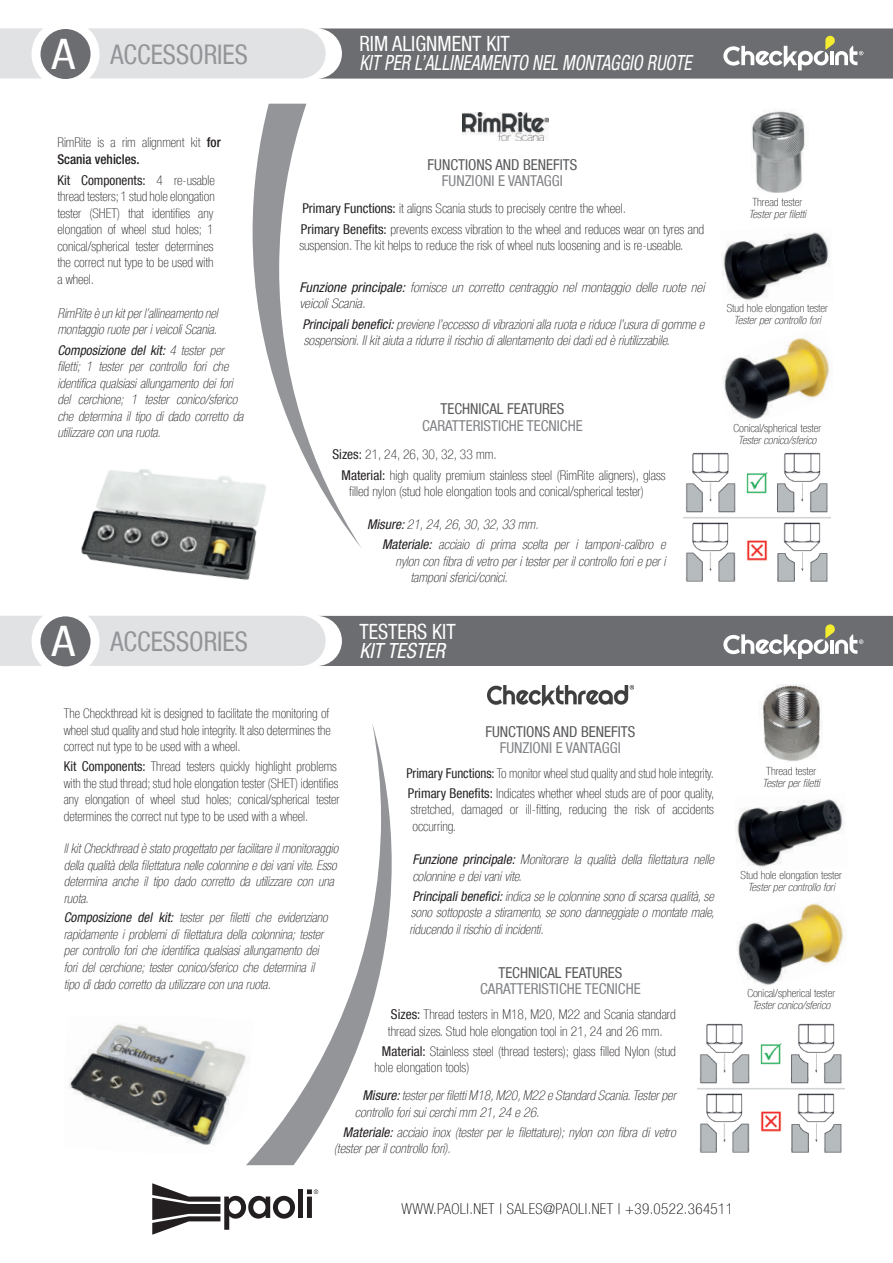
<style>
.page{position:relative;width:893px;height:1263px;background:#fff}
.page>*{position:absolute;margin:0;border:0;box-sizing:border-box;transform-origin:0 0}
.t1{font:condensed 27px "Helvetica Neue LT Com";color:#939598}
.t2{font:italic condensed 21px "Helvetica Neue LT Com";color:#fff;scale:.84 1}
.t3{font:condensed 21px "Helvetica Neue LT Com";color:#fff;scale:.96 1}
.t4{font:italic condensed 21px "Helvetica Neue LT Com";color:#fff;scale:.96 1}
.t5{font:condensed 15px "Helvetica Neue LT Com";color:#808285}
.t6{font:condensed 15px "Helvetica Neue LT Com";color:#57585a}
.t7{font:100 condensed 15px "Helvetica Neue LT Com";letter-spacing:.025em;color:#000001}
.t8{font:italic 100 condensed 13.5px/16.5px "Helvetica Neue LT Com";color:#231f20}
.t9{font:100 condensed 13.5px/16.5px "Helvetica Neue LT Com";color:#231f20}
.t10{font:100 condensed 13.5px/20px "Helvetica Neue LT Com";color:#231f20;scale:.95 1}
.t11{font:italic 100 condensed 13.5px/16.5px "Helvetica Neue LT Com";color:#231f20;scale:1.04 1}
.t12{font:100 condensed 11.25px "Helvetica Neue LT Com";color:#231f20}
.t13{font:italic 100 condensed 11.25px "Helvetica Neue LT Com";color:#231f20}
.s1{font-size:42px;color:#fff}
.s2{font-weight:500}
.s3{font-weight:400}
</style>
<div class="page">
<svg style="left:152px;top:1183px;width:143px;height:52px"></svg>
<div style="left:298px;top:1189px;width:5px;height:29px;background:#231f20"></div>
<svg style="left:307px;top:1189px;width:11px;height:29px"></svg>
<div style="left:32px;top:20px;width:68px;height:68px;border:9px solid #fff;border-radius:50%"></div>
<div style="left:32px;top:607px;width:68px;height:68px;border:9px solid #fff;border-radius:50%"></div>
<svg style="left:0;top:616px;width:893px;height:50px;background:#98999b"></svg>
<svg style="left:0;top:28px;width:893px;height:51px;background:#9a9b9d"></svg>
<img style="left:463px;top:112px;width:86px;height:29px">
<img style="left:683px;top:452px;width:147px;height:130px">
<img style="left:752px;top:110px;width:53px;height:83px">
<img style="left:723px;top:338px;width:107px;height:82px">
<img style="left:722px;top:232px;width:108px;height:68px">
<img style="left:81px;top:469px;width:174px;height:111px">
<svg style="left:253px;top:104px;width:108px;height:444px"></svg>
<svg style="left:246px;top:724px;width:146px;height:441px"></svg>
<img style="left:487px;top:685px;width:147px;height:21px">
<img style="left:698px;top:1023px;width:147px;height:130px">
<img style="left:761px;top:684px;width:61px;height:77px">
<img style="left:737px;top:903px;width:107px;height:83px">
<img style="left:735px;top:799px;width:109px;height:68px">
<svg style="left:253px;top:1016px;width:45px;height:137px"></svg>
<img style="left:69px;top:1016px;width:184px;height:137px">
<h1 class="t1" style="left:52px;top:38px;width:198px"><span class="s1">A</span> ACCESSORIES</h1>
<h2 class="t3" style="left:359px;top:32px;width:158px">RIM ALIGNMENT KIT</h2>
<h2 class="t2" style="left:359px;top:51px;width:397px">KIT PER L’ALLINEAMENTO NEL MONTAGGIO RUOTE</h2>
<p class="t9" style="left:57px;top:134px;width:165px">RimRite is a rim alignment kit <span class="s2">for<br>Scania vehicles.</span></p>
<p class="t9" style="left:57px;top:172px;width:159px;text-align:justify"><span class="s3">Kit Components:</span> 4 re-usable thread testers; 1 stud hole elongation tester (SHET) that identifies any elongation of wheel stud holes; 1 conical/spherical tester determines the correct nut type to be used with a wheel.</p>
<p class="t8" style="left:57px;top:305px;width:162px">RimRite è un kit per l’allineamento nel montaggio ruote per i veicoli Scania.</p>
<p class="t8" style="left:57px;top:342px;width:188px"><span class="s3">Composizione del kit:</span> 4 tester per filetti; 1 tester per controllo fori che identifica qualsiasi allungamento dei fori del cerchione; 1 tester conico/sferico che determina il tipo di dado corretto da utilizzare con una ruota.</p>
<h1 class="t1" style="left:52px;top:625px;width:198px"><span class="s1">A</span> ACCESSORIES</h1>
<p class="t6" style="left:428px;top:156px;width:151px">FUNCTIONS AND BENEFITS</p>
<p class="t5" style="left:442px;top:172px;width:123px">FUNZIONI E VANTAGGI</p>
<p class="t9" style="left:301px;top:198px;width:405px;line-height:20.7px"><span class="s3">Primary Functions:</span> it aligns Scania studs to precisely centre the wheel.<br><span class="s3">Primary Benefits:</span> prevents excess vibration to the wheel and reduces wear on tyres and</p>
<p class="t9" style="left:299px;top:237px;width:386px">suspension. The kit helps to reduce the risk of wheel nuts loosening and is re-useable.</p>
<p class="t11" style="left:299px;top:279px;width:391px"><span class="s3">Funzione principale:</span> fornisce un corretto centraggio nel montaggio delle ruote nei veicoli Scania.</p>
<p class="t8" style="left:302px;top:316px;width:403px"><span class="s3">Principali benefici:</span> previene l’eccesso di vibrazioni alla ruota e riduce l’usura di gomme e sospensioni. Il kit aiuta a ridurre il rischio di allentamento dei dadi ed è riutilizzabile.</p>
<p class="t12" style="left:752px;top:196px;width:51px">Thread tester</p>
<p class="t13" style="left:749px;top:208px;width:59px">Tester per filetti</p>
<p class="t12" style="left:727px;top:302px;width:103px">Stud hole elongation tester</p>
<p class="t13" style="left:734px;top:314px;width:88px">Tester per controllo fori</p>
<p class="t6" style="left:440px;top:400px;width:125px">TECHNICAL FEATURES</p>
<p class="t5" style="left:422px;top:417px;width:162px">CARATTERISTICHE TECNICHE</p>
<p class="t9" style="left:341px;top:444px;width:326px;line-height:20.7px;text-indent:-9px"><span class="s3">Sizes:</span> 21, 24, 26, 30, 32, 33 mm.<br><span class="s3">Material:</span> high quality premium stainless steel (RimRite aligners), glass</p>
<p class="t9" style="left:349px;top:483px;width:296px">filled nylon (stud hole elongation tools and conical/spherical tester)</p>
<p class="t8" style="left:382px;top:513px;width:285px;line-height:20.7px;text-indent:-15px"><span class="s3">Misure:</span> 21, 24, 26, 30, 32, 33 mm.<br><span class="s3">Materiale:</span> acciaio di prima scelta per i tamponi-calibro e</p>
<p class="t8" style="left:410px;top:553px;width:256px;text-indent:-15px">nylon con fibra di vetro per i tester per il controllo fori e per i tamponi sferici/conici.</p>
<h2 class="t3" style="left:359px;top:619px;width:102px">TESTERS KIT</h2>
<h2 class="t4" style="left:359px;top:638px;width:91px">KIT TESTER</h2>
<p class="t12" style="left:733px;top:421px;width:89px">Conical/spherical tester</p>
<p class="t13" style="left:738px;top:433px;width:80px">Tester conico/sferico</p>
<p class="t9" style="left:64px;top:705px;width:269px;text-align:justify">The Checkthread kit is designed to facilitate the monitoring of wheel stud quality and stud hole integrity. It also determines the correct nut type to be used with a wheel.</p>
<p class="t9" style="left:64px;top:758px;width:277px"><span class="s3">Kit Components:</span> Thread testers quickly highlight problems with the stud thread; stud hole elongation tester (SHET) identifies any elongation of wheel stud holes; conical/spherical tester determines the correct nut type to be used with a wheel.</p>
<p class="t8" style="left:64px;top:840px;width:276px">ll kit Checkthread è stato progettato per facilitare il monitoraggio della qualità della filettatura nelle colonnine e dei vani vite. Esso determina anche il tipo dado corretto da utilizzare con una ruota.</p>
<p class="t8" style="left:64px;top:909px;width:266px"><span class="s3">Composizione del kit:</span> tester per filetti che evidenziano rapidamente i problemi di filettatura della colonnina; tester per controllo fori che identifica qualsiasi allungamento dei fori del cerchione; tester conico/sferico che determina il tipo di dado corretto da utilizzare con una ruota.</p>
<p class="t6" style="left:485px;top:722px;width:151px">FUNCTIONS AND BENEFITS</p>
<p class="t5" style="left:500px;top:739px;width:123px">FUNZIONI E VANTAGGI</p>
<p class="t10" style="left:406px;top:763px;width:326px"><span class="s3">Primary Functions:</span> To monitor wheel stud quality and stud hole integrity.<br><span class="s3">Primary Benefits:</span> Indicates whether wheel studs are of poor quality,</p>
<p class="t9" style="left:411px;top:801px;width:305px">stretched, damaged or ill-fitting, reducing the risk of accidents occurring.</p>
<p class="t8" style="left:412px;top:851px;width:303px"><span class="s3">Funzione principale:</span> Monitorare la qualità della filettatura nelle colonnine e dei vani vite.</p>
<p class="t8" style="left:409px;top:888px;width:307px;text-align:justify"><span class="s3">Principali benefici:</span> indica se le colonnine sono di scarsa qualità, se sono sottoposte a stiramento, se sono danneggiate o montate male, riducendo il rischio di incidenti.</p>
<p class="t6" style="left:498px;top:964px;width:125px">TECHNICAL FEATURES</p>
<p class="t5" style="left:480px;top:980px;width:162px">CARATTERISTICHE TECNICHE</p>
<p class="t9" style="left:388px;top:1006px;width:289px"><span class="s3">Sizes:</span> Thread testers in M18, M20, M22 and Scania standard thread sizes. Stud hole elongation tool in 21, 24 and 26 mm.</p>
<p class="t9" style="left:374px;top:1043px;width:303px;text-indent:8px"><span class="s3">Material:</span> Stainless steel (thread testers); glass filled Nylon (stud hole elongation tools)</p>
<p class="t8" style="left:355px;top:1087px;width:322px;text-indent:8px"><span class="s3">Misure:</span> tester per filetti M18, M20, M22 e Standard Scania. Tester per controllo fori sui cerchi mm 21, 24 e 26.</p>
<p class="t8" style="left:334px;top:1123px;width:343px;text-indent:9px"><span class="s3">Materiale:</span> acciaio inox (tester per le filettature); nylon con fibra di vetro (tester per il controllo fori).</p>
<p class="t12" style="left:766px;top:764px;width:51px">Thread tester</p>
<p class="t13" style="left:763px;top:776px;width:59px">Tester per filetti</p>
<p class="t12" style="left:740px;top:869px;width:103px">Stud hole elongation tester</p>
<p class="t13" style="left:748px;top:881px;width:88px">Tester per controllo fori</p>
<p class="t12" style="left:747px;top:987px;width:89px">Conical/spherical tester</p>
<p class="t13" style="left:752px;top:999px;width:80px">Tester conico/sferico</p>
<p class="t7" style="left:402px;top:1200px;width:333px">WWW.PAOLI.NET | SALES@PAOLI.NET | +39.0522.364511</p>
</div>
